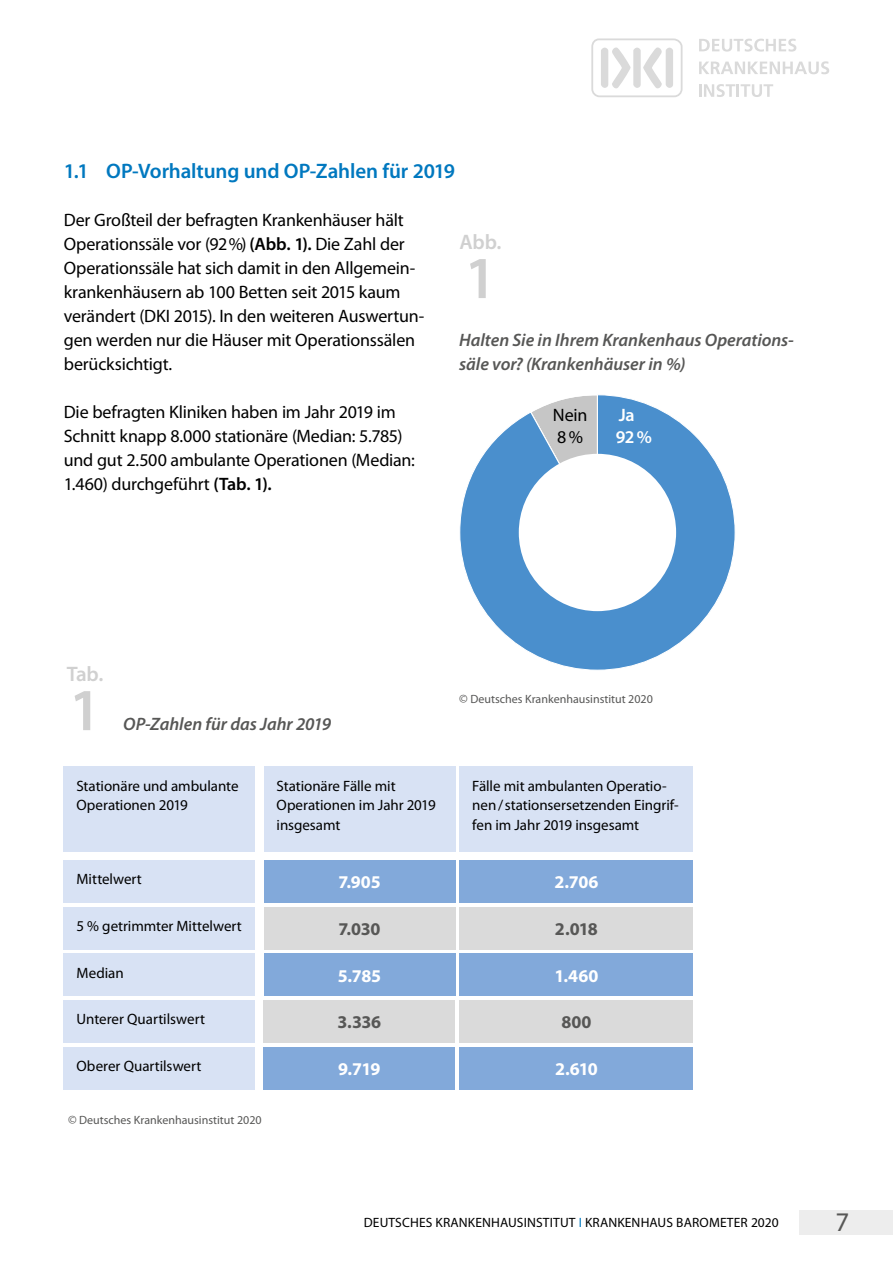
<style>
.page{position:relative;width:893px;height:1263px;background:#fff}
.page>*{position:absolute;margin:0;border:0;box-sizing:border-box;transform-origin:0 0}
.t1{font:600 60px "Myriad Pro";color:#d0d0d0}
.t2{font:27px "Myriad Pro";color:#575756}
.Zwischenüberschrift{font:600 21px "Myriad Pro";letter-spacing:-.005em;color:#0078bf}
.t3{font:600 21px "Myriad Pro";letter-spacing:-.01em;color:#d0d0d0}
.Absatzformat_1{font:18px/24px "Myriad Pro";letter-spacing:-.01em;color:#000}
.t4{font:italic 600 18px/24px "Myriad Pro";letter-spacing:-.005em;color:#575756}
.t5{font:700 18px "Myriad Pro";letter-spacing:-.02em;color:#fff}
.t6{font:700 18px "Myriad Pro";letter-spacing:-.015em;color:#575756}
.t7{font:600 18px "Myriad Pro";color:#fff}
.t8{font:15px/19.5px "Myriad Pro";letter-spacing:-.005em;color:#000}
.t9{font:13.5px "Myriad Pro";letter-spacing:.01em;color:#000}
.Impressum{font:12px "Myriad Pro";color:#575756}
.s1{font-weight:600}
.s2{font-size:12.75px}
.s3{color:#0078bf}
</style>
<div class="page">
<svg style="left:459px;top:395px;width:276px;height:275px;fill:#4a8fcd"></svg>
<svg style="left:699px;top:39px;width:97px;height:13px"></svg>
<svg style="left:699px;top:61px;width:130px;height:13px"></svg>
<svg style="left:699px;top:84px;width:74px;height:13px"></svg>
<svg style="left:591px;top:38px;width:92px;height:59px"></svg>
<div style="left:800px;top:1210px;width:93px;height:25px;background:#ededed"></div>
<div style="left:64px;top:766px;width:191px;height:85px;background:#d8e2f4"></div>
<div style="left:64px;top:860px;width:191px;height:43px;background:#d8e2f4"></div>
<div style="left:64px;top:907px;width:191px;height:42px;background:#d8e2f4"></div>
<div style="left:64px;top:954px;width:191px;height:42px;background:#d8e2f4"></div>
<div style="left:64px;top:1000px;width:191px;height:43px;background:#d8e2f4"></div>
<div style="left:64px;top:1047px;width:191px;height:43px;background:#d8e2f4"></div>
<div style="left:264px;top:766px;width:191px;height:85px;background:#d8e2f4"></div>
<div style="left:264px;top:860px;width:191px;height:43px;background:#82a9da"></div>
<div style="left:264px;top:907px;width:191px;height:42px;background:#dadada"></div>
<div style="left:264px;top:954px;width:191px;height:42px;background:#82a9da"></div>
<div style="left:264px;top:1000px;width:191px;height:43px;background:#dadada"></div>
<div style="left:264px;top:1047px;width:191px;height:43px;background:#82a9da"></div>
<div style="left:459px;top:766px;width:234px;height:85px;background:#d8e2f4"></div>
<div style="left:459px;top:860px;width:234px;height:43px;background:#82a9da"></div>
<div style="left:459px;top:907px;width:234px;height:42px;background:#dadada"></div>
<div style="left:459px;top:954px;width:234px;height:42px;background:#82a9da"></div>
<div style="left:459px;top:1000px;width:234px;height:43px;background:#dadada"></div>
<div style="left:459px;top:1047px;width:234px;height:43px;background:#82a9da"></div>
<div style="left:519px;top:454px;width:157px;height:157px;background:#fff;border-radius:50%"></div>
<p class="Zwischenüberschrift" style="left:64px;top:158px;width:393px">1.1 OP-Vorhaltung und OP-Zahlen für 2019</p>
<p class="Absatzformat_1" style="left:64px;top:208px;width:362px">Der Großteil der befragten Krankenhäuser hält Operationssäle vor (92 %) <span class="s1">(Abb. 1).</span> Die Zahl der Operationssäle hat sich damit in den Allgemein&shy;krankenhäusern ab 100 Betten seit 2015 kaum verändert (DKI 2015). In den weiteren Auswertun&shy;gen werden nur die Häuser mit Operationssälen berücksichtigt.</p>
<p class="Absatzformat_1" style="left:64px;top:400px;width:353px">Die befragten Kliniken haben im Jahr 2019 im Schnitt knapp 8.000 stationäre (Median: 5.785) und gut 2.500 ambulante Operationen (Median:<br>1.460) durchgeführt <span class="s1">(Tab. 1).</span></p>
<p class="t3" style="left:459px;top:228px;width:44px">Abb.</p>
<p class="t1" style="left:464px;top:240px;width:34px">1</p>
<p class="t4" style="left:459px;top:328px;width:336px">Halten Sie in Ihrem Krankenhaus Operations&shy;säle vor? (Krankenhäuser in %)</p>
<p class="Absatzformat_1" style="left:553px;top:402px;width:36px">Nein</p>
<p class="Absatzformat_1" style="left:557px;top:425px;width:27px">8 %</p>
<p class="t7" style="left:619px;top:403px;width:18px">Ja</p>
<p class="t7" style="left:616px;top:426px;width:38px">92 %</p>
<p class="t3" style="left:67px;top:660px;width:38px">Tab.</p>
<p class="t1" style="left:69px;top:672px;width:34px">1</p>
<p class="Impressum" style="left:459px;top:691px;width:195px"><span class="s2">©</span> Deutsches Krankenhausinstitut 2020</p>
<p class="t4" style="left:123px;top:712px;width:209px">OP-Zahlen für das Jahr 2019</p>
<p class="t8" style="left:77px;top:775px;width:164px">Stationäre und ambulante<br>Operationen 2019</p>
<p class="t8" style="left:277px;top:775px;width:161px">Stationäre Fälle mit<br>Operationen im Jahr 2019 insgesamt</p>
<p class="t8" style="left:77px;top:869px;width:67px">Mittelwert</p>
<p class="t8" style="left:77px;top:916px;width:167px">5 % getrimmter Mittelwert</p>
<p class="t8" style="left:77px;top:963px;width:49px">Median</p>
<p class="t8" style="left:77px;top:1009px;width:130px">Unterer Quartilswert</p>
<p class="t8" style="left:77px;top:1056px;width:126px">Oberer Quartilswert</p>
<p class="Impressum" style="left:68px;top:1112px;width:195px"><span class="s2">©</span> Deutsches Krankenhausinstitut 2020</p>
<p class="t5" style="left:338px;top:870px;width:44px">7.905</p>
<p class="t6" style="left:338px;top:917px;width:44px">7.030</p>
<p class="t5" style="left:338px;top:964px;width:45px">5.785</p>
<p class="t6" style="left:337px;top:1011px;width:45px">3.336</p>
<p class="t5" style="left:338px;top:1057px;width:44px">9.719</p>
<p class="t8" style="left:472px;top:775px;width:208px">Fälle mit ambulanten Operatio&shy;nen / stationsersetzenden Eingrif&shy;fen im Jahr 2019 insgesamt</p>
<p class="t5" style="left:554px;top:870px;width:45px">2.706</p>
<p class="t6" style="left:555px;top:917px;width:44px">2.018</p>
<p class="t5" style="left:554px;top:964px;width:45px">1.460</p>
<p class="t6" style="left:561px;top:1011px;width:32px">800</p>
<p class="t5" style="left:555px;top:1057px;width:44px">2.610</p>
<p class="t9" style="left:364px;top:1214px;width:416px">DEUTSCHES KRANKENHAUSINSTITUT <span class="s3">I</span> KRANKENHAUS BAROMETER 2020</p>
<h2 class="t2" style="left:836px;top:1206px;width:15px">7</h2>
</div>
